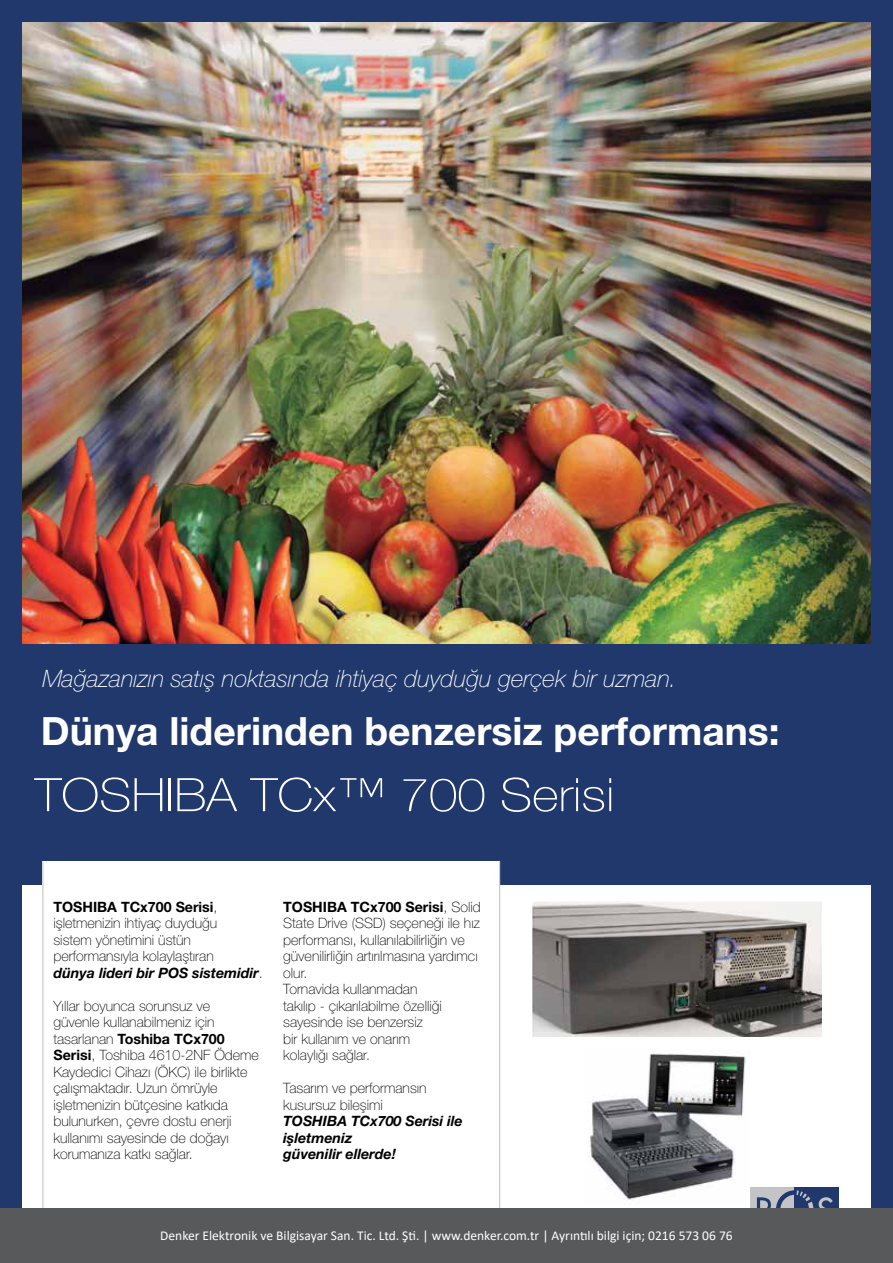
<style>
.page{position:relative;width:893px;height:1263px;background:#fff}
.page>*{position:absolute;margin:0;border:0;box-sizing:border-box;transform-origin:0 0}
.t1{font:100 46.2px "Helvetica Neue LT Std";color:#fff;scale:1.11 1}
.t2{font:700 39px "Helvetica Neue LT Std";color:#fff}
.t3{font:italic 100 24px "Helvetica Neue LT Std";color:#fff}
.t4{font:100 14.25px/16.5px "Helvetica Neue LT Std";color:#000}
.t5{font:italic 700 14.25px/16.5px "Helvetica Neue LT Std";color:#000}
.t6{font:13.5px "Calibri";color:#fff}
.s1{font-weight:700}
.s2{font-weight:700;font-style:italic}
.s3{font-weight:100;font-style:normal}
</style>
<div class="page">
<img style="left:21px;top:21px;width:851px;height:623px">
<div style="left:0;top:0;width:893px;height:21px;background:#20386c"></div>
<div style="left:0;top:0;width:21px;height:1263px;background:#20386c"></div>
<div style="left:872px;top:0;width:21px;height:1263px;background:#20386c"></div>
<div style="left:0;top:644px;width:893px;height:240px;background:#20386c"></div>
<div style="left:43px;top:861px;width:457px;height:52px;background:#fff"></div>
<hr style="left:43px;top:861px;width:1px;height:372px;background:#bcbec0">
<hr style="left:499px;top:861px;width:1px;height:372px;background:#bcbec0">
<svg style="left:532px;top:902px;width:290px;height:135px;background:#7e7b78"></svg>
<div style="left:795px;top:1187px;width:44px;height:46px;background:#20386c"></div>
<svg style="left:584px;top:1053px;width:250px;height:156px"></svg>
<div style="left:0;top:1209px;width:893px;height:54px;background:#58595b"></div>
<p class="t3" style="left:42px;top:664px;width:636px">Mağazanızın satış noktasında ihtiyaç duyduğu gerçek bir uzman.</p>
<p class="t2" style="left:41px;top:707px;width:740px">Dünya liderinden benzersiz performans:</p>
<p class="t1" style="left:35px;top:768px;width:524px">TOSHIBA TCx™ 700 Serisi</p>
<p class="t4" style="left:53px;top:898px;width:211px"><span class="s1">TOSHIBA TCx700 Serisi</span>, işletmenizin ihtiyaç duyduğu<br>sistem yönetimini üstün performansıyla kolaylaştıran<br><span class="s2">dünya lideri bir POS sistemidir</span>.</p>
<p class="t4" style="left:53px;top:997px;width:207px">Y›llar boyunca sorunsuz ve güvenle kullanabilmeniz için tasarlanan <span class="s1">Toshiba TCx700<br>Serisi</span>, Toshiba 4610-2NF Ödeme<br>Kaydedici Cihazı (ÖKC) ile birlikte çalışmaktadır. Uzun ömrüyle iflletmenizin bütçesine katk›da bulunurken, çevre dostu enerji kullan›m› sayesinde de do€ay› koruman›za katk› sa€lar.</p>
<p class="t4" style="left:283px;top:898px;width:199px"><span class="s1">TOSHIBA TCx700 Serisi</span>, Solid<br>State Drive (SSD) seçeneği ile hız performansı, kullanılabilirliğin ve güvenilirliğin artırılmasına yardımcı olur.<br>Tornavida kullanmadan<br>takılıp - ç›karılabilme özelli€i sayesinde ise benzersiz<br>bir kullan›m ve onar›m<br>kolayl›€› sa€lar.</p>
<p class="t5" style="left:283px;top:1079px;width:181px"><span class="s3">Tasarım ve performansın kusursuz bileşimi<br></span>TOSHIBA TCx700 Serisi ile işletmeniz<br>güvenilir ellerde!</p>
<p class="t6" style="left:160px;top:1226px;width:574px">Denker Elektronik ve Bilgisayar San. Tic. Ltd. Şti. | www.denker.com.tr | Ayrıntılı bilgi için; 0216 573 06 76</p>
</div>
